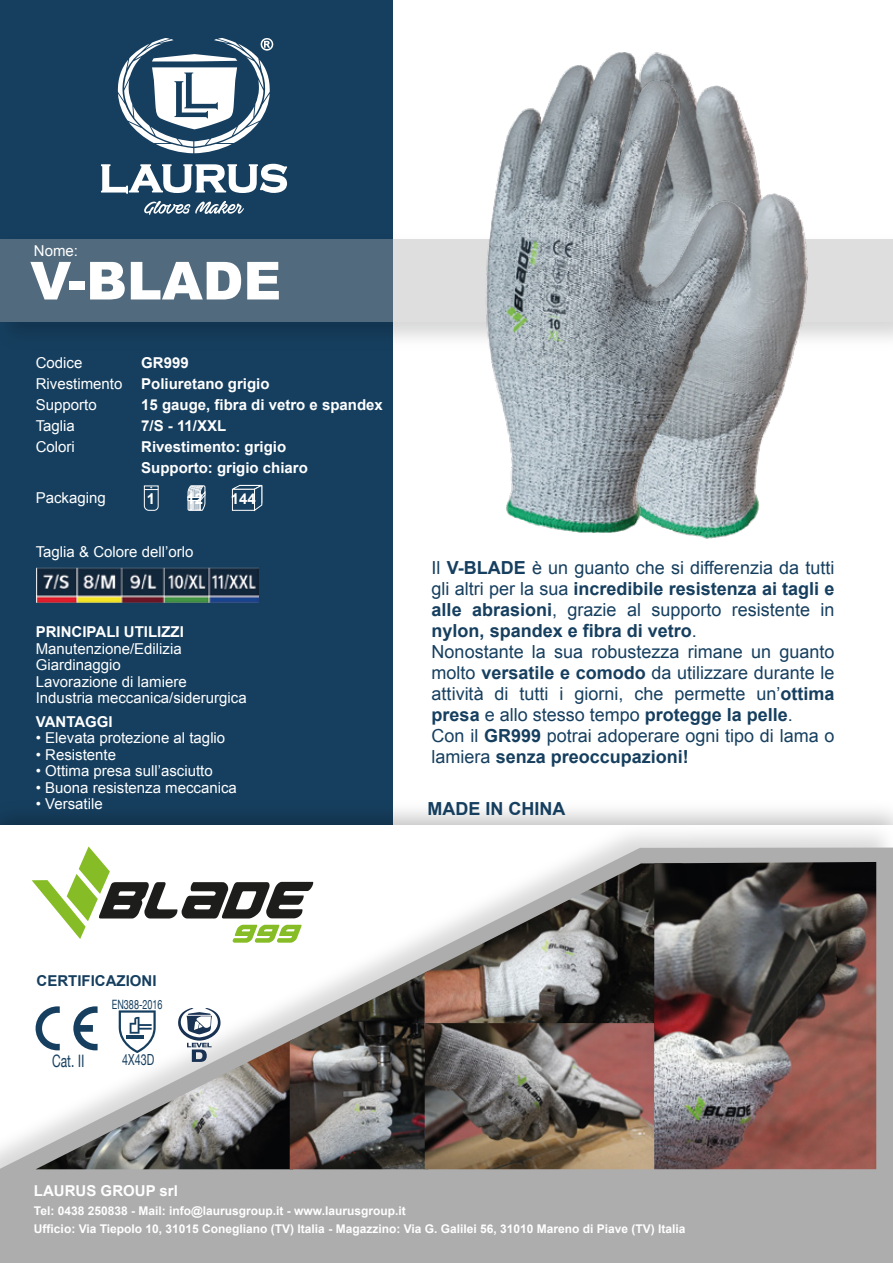
<style>
.page{position:relative;width:893px;height:1263px;background:#fff}
.page>*{position:absolute;margin:0;border:0;box-sizing:border-box;transform-origin:0 0}
.t1{font:900 52.5px "Arial";color:#fff}
.t2{font:18px/21px "Arial";color:#163f5f}
.t3{font:700 18px "Arial";color:#163f5f}
.t4{font:17.1px "Helvetica Neue";color:#163f5f;scale:.7 1}
.t5{font:15.3px "Helvetica Neue";color:#163f5f;scale:.7 1}
.t6{font:15px/21px "Arial";color:#fff}
.t7{font:700 15px/21px "Arial";color:#fff}
.t8{font:700 15px "Arial";color:#163f5f}
.t9{font:12.9px "Helvetica Neue";color:#163f5f;scale:.7 1}
.t10{font:700 12px "Arial";color:#fff}
.s1{font-weight:700}
</style>
<div class="page">
<div style="left:0;top:0;width:392px;height:1263px;background:#163f5f"></div>
<img style="left:392px;top:791px;width:499px;height:23px">
<img style="left:14px;top:227px;width:879px;height:128px">
<svg style="left:0;top:239px;width:893px;height:83px;fill:#516a7d"></svg>
<svg style="left:101px;top:164px;width:186px;height:30px"></svg>
<svg style="left:118px;top:38px;width:155px;height:115px"></svg>
<svg style="left:144px;top:201px;width:100px;height:14px"></svg>
<img style="left:0;top:814px;width:893px;height:33px">
<svg style="left:0;top:847px;width:893px;height:416px;fill:#adadad"></svg>
<img style="left:37px;top:567px;width:221px;height:36px">
<svg style="left:36px;top:1006px;width:24px;height:33px"></svg>
<svg style="left:73px;top:1006px;width:25px;height:33px"></svg>
<svg style="left:119px;top:1010px;width:37px;height:29px"></svg>
<svg style="left:178px;top:1008px;width:43px;height:31px"></svg>
<img style="left:36px;top:1039px;width:254px;height:130px">
<img style="left:290px;top:971px;width:135px;height:198px">
<img style="left:425px;top:863px;width:229px;height:160px">
<img style="left:425px;top:1023px;width:229px;height:146px">
<img style="left:654px;top:862px;width:222px;height:307px">
<svg style="left:188px;top:485px;width:17px;height:26px"></svg>
<svg style="left:232px;top:489px;width:1px;height:21px"></svg>
<svg style="left:233px;top:485px;width:29px;height:26px"></svg>
<svg style="left:144px;top:486px;width:14px;height:25px"></svg>
<img style="left:780px;top:195px;width:110px;height:204px">
<img style="left:423px;top:52px;width:357px;height:487px">
<svg style="left:32px;top:846px;width:281px;height:97px"></svg>
<p class="t6" style="left:34px;top:241px;width:46px">Nome:</p>
<h1 class="t1" style="left:30px;top:243px;width:252px">V-BLADE</h1>
<p class="t6" style="left:36px;top:353px;width:88px">Codice<br>Rivestimento<br>Supporto<br>Taglia<br>Colori</p>
<p class="t7" style="left:141px;top:353px;width:243px">GR999<br>Poliuretano grigio<br>15 gauge, fibra di vetro e spandex<br>7/S - 11/XXL<br>Rivestimento: grigio<br>Supporto: grigio chiaro</p>
<p class="t6" style="left:36px;top:488px;width:72px">Packaging</p>
<p class="t6" style="left:36px;top:542px;width:159px">Taglia &amp; Colore dell’orlo</p>
<p class="t7" style="left:147px;top:488px;width:10px">1</p>
<p class="t7" style="left:187px;top:488px;width:18px">12</p>
<p class="t7" style="left:231px;top:488px;width:27px">144</p>
<p class="t7" style="left:36px;top:622px;width:150px">PRINCIPALI UTILIZZI</p>
<p class="t6" style="left:36px;top:640px;width:212px;line-height:16.5px">Manutenzione/Edilizia<br>Giardinaggio<br>Lavorazione di lamiere<br>Industria meccanica/siderurgica</p>
<p class="t7" style="left:36px;top:712px;width:78px">VANTAGGI</p>
<p class="t6" style="left:36px;top:728px;width:191px">• Elevata protezione al taglio</p>
<p class="t6" style="left:36px;top:744px;width:82px">• Resistente</p>
<p class="t6" style="left:36px;top:761px;width:178px">• Ottima presa sull’asciutto</p>
<p class="t6" style="left:36px;top:777px;width:203px">• Buona resistenza meccanica</p>
<p class="t6" style="left:36px;top:794px;width:68px">• Versatile</p>
<p class="t2" style="left:432px;top:557px;width:404px">Il <span class="s1">V-BLADE</span> è un guanto che si differenzia da tutti gli altri per la sua <span class="s1">incredibile resistenza ai tagli e alle abrasioni</span>, grazie al supporto resistente in <span class="s1">nylon, spandex e fibra di vetro</span>.<br>Nonostante la sua robustezza rimane un guanto molto <span class="s1">versatile e comodo</span> da utilizzare durante le attività di tutti i giorni, che permette un’<span class="s1">ottima presa</span> e allo stesso tempo <span class="s1">protegge la pelle</span>.<br>Con il <span class="s1">GR999</span> potrai adoperare ogni tipo di lama o lamiera <span class="s1">senza preoccupazioni!</span></p>
<p class="t3" style="left:427px;top:797px;width:139px">MADE IN CHINA</p>
<p class="t8" style="left:37px;top:970px;width:121px">CERTIFICAZIONI</p>
<p class="t4" style="left:52px;top:1049px;width:48px">Cat. Ⅱ</p>
<p class="t9" style="left:112px;top:995px;width:74px">EN388-2016</p>
<p class="t5" style="left:122px;top:1049px;width:47px">4X43D</p>
<p class="t7" style="left:34px;top:1181px;width:145px">LAURUS GROUP srl</p>
<p class="t10" style="left:34px;top:1221px;width:653px">Ufficio: Via Tiepolo 10, 31015 Conegliano (TV) Italia - Magazzino: Via G. Galilei 56, 31010 Mareno di Piave (TV) Italia</p>
<p class="t10" style="left:34px;top:1203px;width:373px">Tel: 0438 250838 - Mail: info@laurusgroup.it - www.laurusgroup.it</p>
</div>
